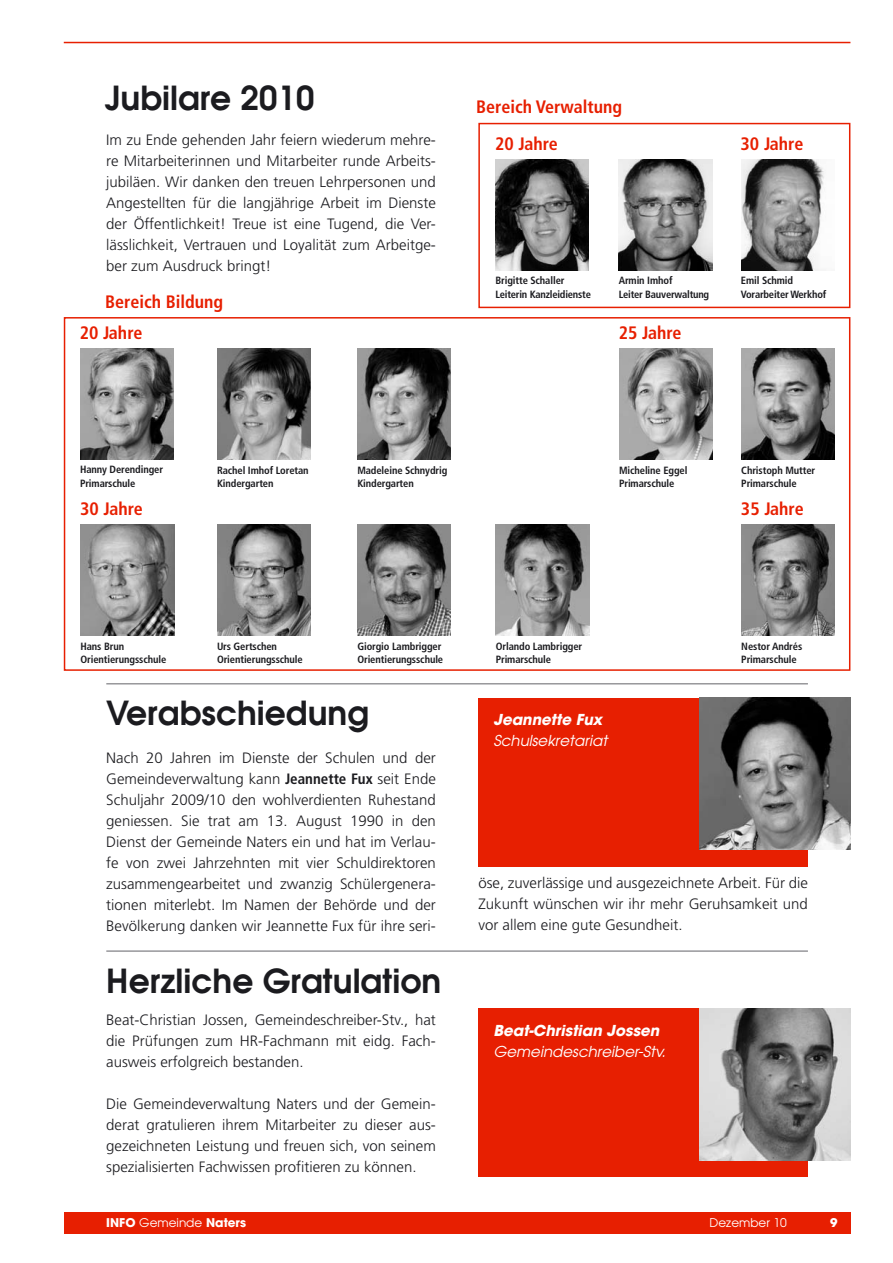
<style>
.page{position:relative;width:893px;height:1263px;background:#fff}
.page>*{position:absolute;margin:0;border:0;box-sizing:border-box;transform-origin:0 0}
.t1{font:600 33px "Avant Garde";color:#1b1b1f}
.t2{font:700 condensed 18px "Frutiger";color:#e71f01}
.t3{font:300 15px/21px "Frutiger";color:#1b1b1f;text-align:justify}
.t4{font:italic 15px "Avant Garde";color:#fff}
.t5{font:italic 700 15px "Avant Garde";color:#fff}
.t6{font:700 12px "Avant Garde";color:#fff}
.t7{font:12px "Avant Garde";color:#fff}
.t8{font:700 condensed 10.5px/13.5px "Frutiger";letter-spacing:-.01em;color:#1b1b1f}
.s1{font-weight:700;font-stretch:condensed}
.s2{font-weight:400}
</style>
<div class="page">
<div style="left:64px;top:1212px;width:786px;height:21px;background:#e71f01"></div>
<hr style="left:64px;top:42px;width:786px;height:1px;background:#e71f01">
<hr style="left:106px;top:683px;width:702px;height:1px;background:#97979b">
<div style="left:478px;top:123px;width:372px;height:185px;border:2px solid #e71f01"></div>
<img style="left:495px;top:160px;width:94px;height:110px">
<img style="left:619px;top:160px;width:93px;height:110px">
<img style="left:741px;top:160px;width:83px;height:110px">
<div style="left:64px;top:317px;width:786px;height:354px;border:2px solid #e71f01"></div>
<img style="left:80px;top:349px;width:94px;height:110px">
<img style="left:217px;top:349px;width:94px;height:110px">
<img style="left:357px;top:349px;width:94px;height:110px">
<img style="left:619px;top:349px;width:94px;height:110px">
<img style="left:741px;top:349px;width:94px;height:110px">
<img style="left:80px;top:525px;width:94px;height:110px">
<img style="left:217px;top:525px;width:94px;height:110px">
<img style="left:357px;top:525px;width:94px;height:110px">
<img style="left:496px;top:525px;width:93px;height:110px">
<img style="left:741px;top:525px;width:94px;height:110px">
<div style="left:478px;top:698px;width:330px;height:168px;background:#e71f01"></div>
<img style="left:699px;top:698px;width:151px;height:151px">
<hr style="left:106px;top:950px;width:702px;height:2px;background:#97979b">
<div style="left:478px;top:1009px;width:330px;height:168px;background:#e71f01"></div>
<img style="left:699px;top:1009px;width:151px;height:151px">
<h1 class="t1" style="left:105px;top:76px;width:211px">Jubilare 2010</h1>
<p class="t3" style="left:106px;top:129px;width:331px">Im zu Ende gehenden Jahr feiern wiederum mehre&shy;re Mitarbeiterinnen und Mitarbeiter runde Arbeits&shy;jubiläen. Wir danken den treuen Lehrpersonen und Angestellten für die langjährige Arbeit im Dienste der Öffentlichkeit! Treue ist eine Tugend, die Ver&shy;lässlichkeit, Vertrauen und Loyalität zum Arbeitge&shy;ber zum Ausdruck bringt!</p>
<p class="t2" style="left:105px;top:291px;width:119px">Bereich Bildung</p>
<p class="t2" style="left:80px;top:322px;width:64px">20 Jahre</p>
<p class="t2" style="left:476px;top:97px;width:147px">Bereich Verwaltung</p>
<p class="t2" style="left:495px;top:133px;width:64px">20 Jahre</p>
<p class="t2" style="left:741px;top:133px;width:64px">30 Jahre</p>
<p class="t8" style="left:495px;top:274px;width:97px">Brigitte Schaller<br>Leiterin Kanzleidienste</p>
<p class="t8" style="left:619px;top:274px;width:92px">Armin Imhof<br>Leiter Bauverwaltung</p>
<p class="t2" style="left:619px;top:322px;width:64px">25 Jahre</p>
<p class="t8" style="left:741px;top:274px;width:87px">Emil Schmid<br>Vorarbeiter Werkhof</p>
<p class="t8" style="left:217px;top:463px;width:93px">Rachel Imhof Loretan<br>Kindergarten</p>
<p class="t8" style="left:741px;top:463px;width:75px">Christoph Mutter<br>Primarschule</p>
<p class="t8" style="left:80px;top:463px;width:85px">Hanny Derendinger<br>Primarschule</p>
<p class="t8" style="left:357px;top:463px;width:92px">Madeleine Schnydrig<br>Kindergarten</p>
<p class="t8" style="left:619px;top:463px;width:70px">Micheline Eggel<br>Primarschule</p>
<p class="t2" style="left:80px;top:498px;width:64px">30 Jahre</p>
<p class="t2" style="left:741px;top:498px;width:64px">35 Jahre</p>
<p class="t8" style="left:217px;top:639px;width:87px">Urs Gertschen<br>Orientierungsschule</p>
<p class="t8" style="left:496px;top:639px;width:88px">Orlando Lambrigger<br>Primarschule</p>
<p class="t8" style="left:80px;top:639px;width:87px">Hans Brun<br>Orientierungsschule</p>
<p class="t8" style="left:357px;top:639px;width:87px">Giorgio Lambrigger<br>Orientierungsschule</p>
<p class="t8" style="left:741px;top:639px;width:62px">Nestor Andrés<br>Primarschule</p>
<h1 class="t1" style="left:106px;top:691px;width:264px">Verabschiedung</h1>
<p class="t3" style="left:106px;top:747px;width:331px">Nach 20 Jahren im Dienste der Schulen und der Gemeindeverwaltung kann <span class="s1">Jeannette Fux</span> seit Ende Schuljahr 2009/10 den wohlverdienten Ruhestand geniessen. Sie trat am 13. August 1990 in den Dienst der Gemeinde Naters ein und hat im Verlau&shy;fe von zwei Jahrzehnten mit vier Schuldirektoren zusammengearbeitet und zwanzig Schülergenera&shy;tionen miterlebt. Im Namen der Behörde und der Bevölkerung danken wir Jeannette Fux für ihre seri-</p>
<h1 class="t1" style="left:106px;top:959px;width:336px">Herzliche Gratulation</h1>
<p class="t3" style="left:106px;top:1010px;width:331px">Beat-Christian Jossen, Gemeindeschreiber-Stv., hat die Prüfungen zum HR-Fachmann mit eidg. Fach&shy;ausweis erfolgreich bestanden.</p>
<p class="t3" style="left:106px;top:1094px;width:331px">Die Gemeindeverwaltung Naters und der Gemein&shy;derat gratulieren ihrem Mitarbeiter zu dieser aus&shy;gezeichneten Leistung und freuen sich, von seinem spezialisierten Fachwissen profitieren zu können.</p>
<p class="t5" style="left:493px;top:709px;width:110px">Jeannette Fux</p>
<p class="t4" style="left:493px;top:731px;width:116px">Schulsekretariat</p>
<p class="t3" style="left:478px;top:872px;width:331px">öse, zuverlässige und ausgezeichnete Arbeit. Für die Zukunft wünschen wir ihr mehr Geruhsamkeit und vor allem eine gute Gesundheit.</p>
<p class="t5" style="left:493px;top:1020px;width:168px">Beat-Christian Jossen</p>
<p class="t4" style="left:493px;top:1042px;width:174px">Gemeindeschreiber-Stv.</p>
<p class="t6" style="left:106px;top:1215px;width:141px">INFO <span class="s2">Gemeinde</span> Naters</p>
<p class="t7" style="left:710px;top:1215px;width:79px">Dezember 10</p>
<p class="t6" style="left:830px;top:1215px;width:9px">9</p>
</div>
